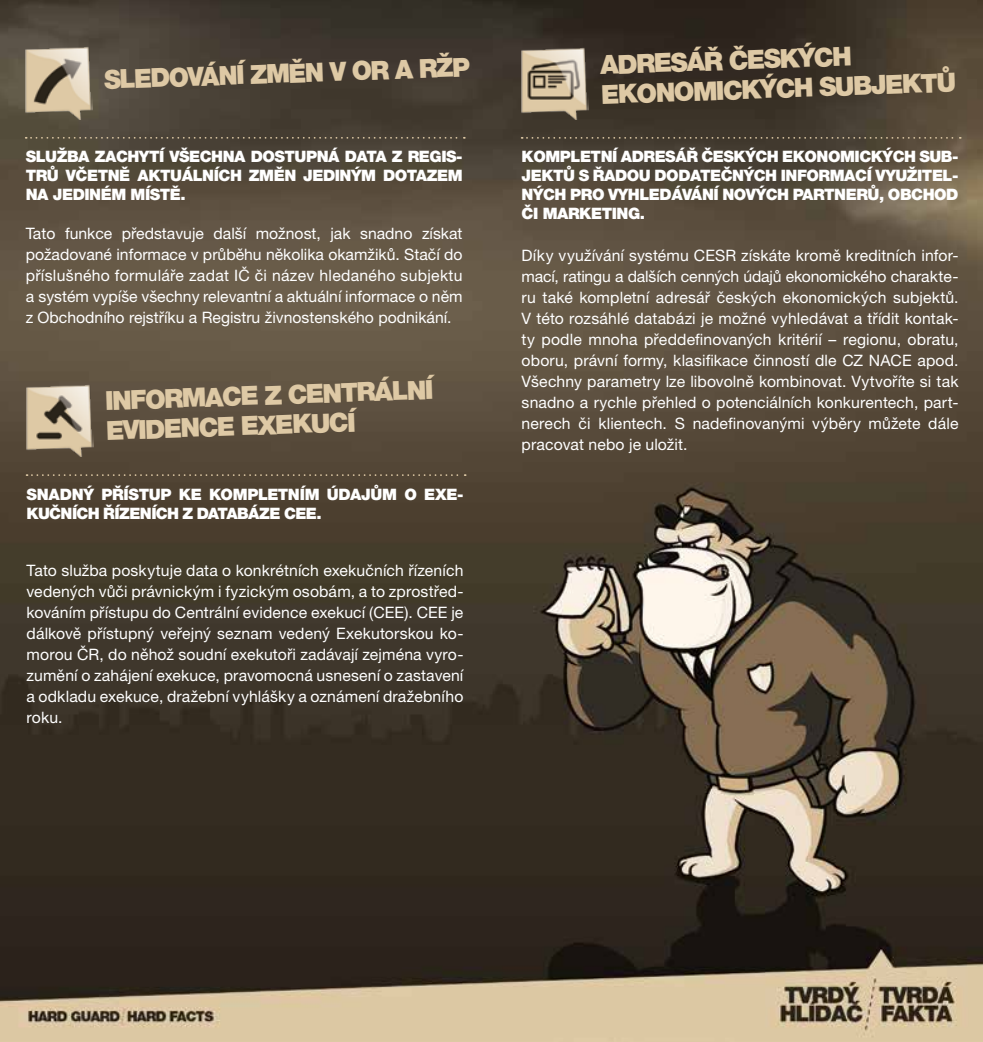
<style>
.page{position:relative;width:983px;height:1042px;background:#fff}
.page>*{position:absolute;margin:0;border:0;box-sizing:border-box;transform-origin:0 0}
.t1{font:900 26.25px/29.8px "Helvetica Neue CE";color:#dec9a5}
.t2{font:15.75px/21px "Helvetica Neue CE";letter-spacing:.005em;color:#fff;text-align:justify}
.t3{font:900 15.75px/18.9px "Helvetica Neue CE";letter-spacing:-.03em;color:#fff;text-align:justify}
</style>
<div class="page">
<img style="left:0;top:0;width:982px;height:1042px">
<img style="left:27px;top:384px;width:66px;height:72px">
<svg style="left:27px;top:474px;width:438px;height:2px"></svg>
<img style="left:26px;top:47px;width:66px;height:72px">
<svg style="left:26px;top:137px;width:438px;height:2px"></svg>
<img style="left:521px;top:47px;width:67px;height:72px">
<svg style="left:521px;top:137px;width:439px;height:2px"></svg>
<h1 class="t1" style="left:104px;top:67px;width:351px;rotate:-2deg">SLEDOVÁNÍ ZMĚN V OR A RŽP</h1>
<p class="t3" style="left:26px;top:149px;width:438px">SLUŽBA ZACHYTÍ VŠECHNA DOSTUPNÁ DATA Z REGIS-TRŮ VČETNĚ AKTUÁLNÍCH ZMĚN JEDINÝM DOTAZEM NA JEDINÉM MÍSTĚ.</p>
<p class="t2" style="left:26px;top:224px;width:438px">Tato funkce představuje další možnost, jak snadno získat požadované informace v průběhu několika okamžiků. Stačí do příslušného formuláře zadat IČ či název hledaného subjektu a systém vypíše všechny relevantní a aktuální informace o něm z Obchodního rejstříku a Registru živnostenského podnikání.</p>
<h1 class="t1" style="left:105px;top:388px;width:330px;rotate:-2deg">INFOR MACE Z CENTR ÁLNÍ<br>EVIDENCE EXEKUCÍ</h1>
<p class="t3" style="left:27px;top:486px;width:438px">SNADNÝ PŘÍSTUP KE KOMPLETNÍM ÚDAJŮM O EXE-<br>KUČNÍCH ŘÍZENÍCH Z DATABÁZE CEE.</p>
<p class="t2" style="left:27px;top:561px;width:438px">Tato služba poskytuje data o konkrétních exekučních řízeních vedených vůči právnickým i fyzickým osobám, a to zprostřed&shy;kováním přístupu do Centrální evidence exekucí (CEE). CEE je dálkově přístupný veřejný seznam vedený Exekutorskou ko&shy;morou ČR, do něhož soudní exekutoři zadávají zejména vyro&shy;zumění o zahájení exekuce, pravomocná usnesení o zastavení a odkladu exekuce, dražební vyhlášky a oznámení dražebního roku.</p>
<h1 class="t1" style="left:599px;top:52px;width:356px;text-indent:86px;rotate:-2deg">ÁŘ ČES KÝCH<br>EKONOMICKÝCH SUBJEKTŮ</h1>
<h1 class="t1" style="left:599px;top:52px;width:54px;rotate:-2deg">ADRES</h1>
<p class="t3" style="left:521px;top:149px;width:438px;text-indent:154px">ÁŘ ČESKÝCH EKONOMICKÝCH SUB-JEKTŮ S ŘADOU DODATEČNÝCH INFORMACÍ VYUŽITEL-NÝCH PRO VYHLEDÁVÁNÍ NOVÝCH PARTNERŮ, OBCHOD ČI MARKETING.</p>
<p class="t3" style="left:521px;top:149px;width:134px">KOMPLETNÍ ADRES</p>
<p class="t2" style="left:521px;top:246px;width:438px">Díky využívání systému CESR získáte kromě kreditních infor&shy;mací, ratingu a dalších cenných údajů ekonomického charakte&shy;ru také kompletní adresář českých ekonomických subjektů.<br>V této rozsáhlé databázi je možné vyhledávat a třídit kontak&shy;ty podle mnoha předdefinovaných kritérií – regionu, obratu, oboru, právní formy, klasifikace činností dle CZ NACE apod.<br>Všechny parametry lze libovolně kombinovat. Vytvoříte si tak snadno a rychle přehled o potenciálních konkurentech, part&shy;nerech či klientech. S nadefinovanými výběry můžete dále pracovat nebo je uložit.</p>
</div>
